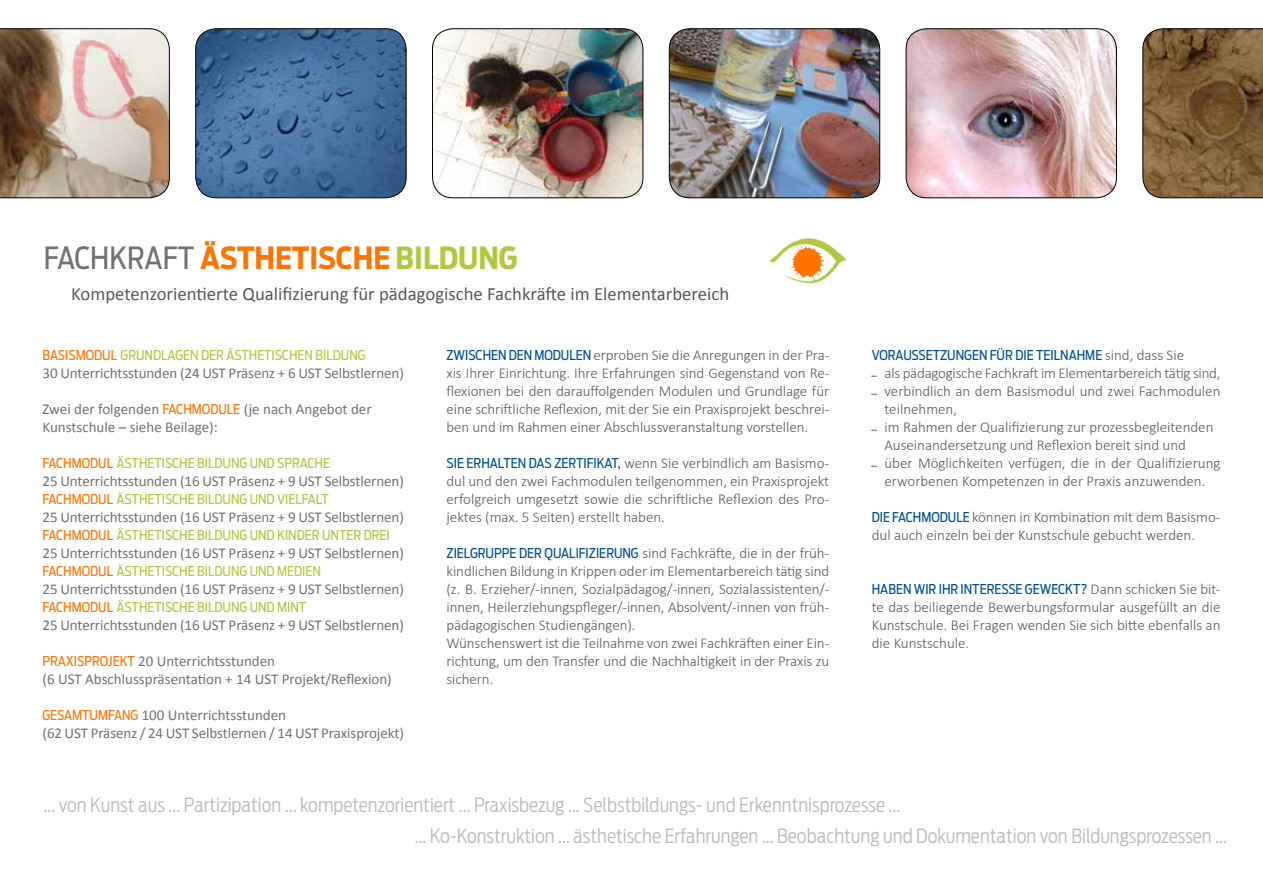
<style>
.page{position:relative;width:1263px;height:893px;background:#fff}
.page>*{position:absolute;margin:0;border:0;box-sizing:border-box;transform-origin:0 0}
.t1{font:700 30.45px "Antenna Cond";color:#fd7400}
.t2{font:300 19.5px/31.5px "Antenna Cond";color:#b9bbbc}
.t3{font:18.75px "Calibri";color:#58585a}
.t4{font:300 15px/18px "Calibri";letter-spacing:-.005em;color:#58585a;text-align:justify}
.t5{font:15px/18px "Calibri";letter-spacing:-.005em;color:#707172}
.t6{font:13.5px "Antenna Cond";color:#b4c63e}
.t7{font:13.5px "Antenna Cond";color:#004e8f}
.s1{font-weight:400;color:#707172}
.s2{color:#b4c63e}
.s3{color:#fd7400}
.s4{font-family:"Antenna Cond";font-size:13.5px;color:#fd7400}
.s5{font-family:"Antenna Cond";font-weight:400;font-size:13.5px;color:#004e8f}
.s6{font-family:"Calibri";font-weight:300;font-size:15px;color:#58585a}
</style>
<div class="page">
<svg style="left:770px;top:238px;width:76px;height:45px"></svg>
<img style="left:0;top:28px;width:170px;height:170px">
<img style="left:906px;top:29px;width:210px;height:169px">
<div style="left:906px;top:28px;width:211px;height:170px;border:1px solid #000;border-radius:21px"></div>
<img style="left:669px;top:29px;width:211px;height:169px">
<div style="left:669px;top:28px;width:211px;height:170px;border:1px solid #000;border-radius:21px"></div>
<img style="left:196px;top:29px;width:210px;height:169px">
<div style="left:195px;top:28px;width:212px;height:170px;border:1px solid #000;border-radius:21px"></div>
<svg style="left:1142px;top:28px;width:121px;height:170px;background:#7a5c37"></svg>
<img style="left:432px;top:29px;width:211px;height:169px">
<div style="left:432px;top:28px;width:211px;height:170px;border:1px solid #000;border-radius:21px"></div>
<h1 class="t1" style="left:44px;top:240px;width:475px"><span class="s1">FACHKRAFT</span> ÄSTHETISCHE <span class="s2">BILDUNG</span></h1>
<p class="t3" style="left:71px;top:282px;width:660px">Kompetenzorientierte Qualifizierung für pädagogische Fachkräfte im Elementarbereich</p>
<p class="t6" style="left:43px;top:347px;width:325px"><span class="s3">BASISMODUL</span> GRUNDLAGEN DER ÄSTHETISCHEN BILDUNG</p>
<p class="t5" style="left:43px;top:363px;width:363px">30 Unterrichtsstunden (24 UST Präsenz + 6 UST Selbstlernen)</p>
<p class="t5" style="left:43px;top:399px;width:331px">Zwei der folgenden <span class="s4">FACHMODULE</span> (je nach Angebot der<br>Kunstschule – siehe Beilage):</p>
<p class="t6" style="left:43px;top:455px;width:289px"><span class="s3">FACHMODUL</span> ÄSTHETISCHE BILDUNG UND SPRACHE</p>
<p class="t5" style="left:43px;top:471px;width:363px">25 Unterrichtsstunden (16 UST Präsenz + 9 UST Selbstlernen)</p>
<p class="t6" style="left:43px;top:491px;width:288px"><span class="s3">FACHMODUL</span> ÄSTHETISCHE BILDUNG UND VIELFALT</p>
<p class="t5" style="left:43px;top:507px;width:363px">25 Unterrichtsstunden (16 UST Präsenz + 9 UST Selbstlernen)</p>
<p class="t6" style="left:43px;top:527px;width:349px"><span class="s3">FACHMODUL</span> ÄSTHETISCHE BILDUNG UND KINDER UNTER DREI</p>
<p class="t5" style="left:43px;top:543px;width:363px">25 Unterrichtsstunden (16 UST Präsenz + 9 UST Selbstlernen)</p>
<p class="t6" style="left:43px;top:563px;width:280px"><span class="s3">FACHMODUL</span> ÄSTHETISCHE BILDUNG UND MEDIEN</p>
<p class="t5" style="left:43px;top:579px;width:363px">25 Unterrichtsstunden (16 UST Präsenz + 9 UST Selbstlernen)</p>
<p class="t6" style="left:43px;top:599px;width:265px"><span class="s3">FACHMODUL</span> ÄSTHETISCHE BILDUNG UND MINT</p>
<p class="t5" style="left:43px;top:615px;width:363px">25 Unterrichtsstunden (16 UST Präsenz + 9 UST Selbstlernen)</p>
<p class="t5" style="left:43px;top:651px;width:351px"><span class="s4">PRAXISPROJEKT</span> 20 Unterrichtsstunden<br>(6 UST Abschlusspräsentation + 14 UST Projekt/Reflexion)</p>
<p class="t5" style="left:43px;top:705px;width:363px"><span class="s4">GESAMTUMFANG</span> 100 Unterrichtsstunden<br>(62 UST Präsenz / 24 UST Selbstlernen / 14 UST Praxisprojekt)</p>
<p class="t4" style="left:446px;top:346px;width:384px"><span class="s5">ZWISCHEN DEN MODULEN</span> erproben Sie die Anregungen in der Pra&shy;xis Ihrer Einrichtung. Ihre Erfahrungen sind Gegenstand von Re&shy;flexionen bei den darauffolgenden Modulen und Grundlage für eine schriftliche Reflexion, mit der Sie ein Praxisprojekt beschrei&shy;ben und im Rahmen einer Abschlussveranstaltung vorstellen.</p>
<p class="t4" style="left:446px;top:454px;width:384px"><span class="s5">SIE ERHALTEN DAS ZERTIFIKAT,</span> wenn Sie verbindlich am Basismo&shy;dul und den zwei Fachmodulen teilgenommen, ein Praxisprojekt erfolgreich umgesetzt sowie die schriftliche Reflexion des Pro&shy;jektes (max. 5 Seiten) erstellt haben.</p>
<p class="t4" style="left:446px;top:544px;width:384px;text-align:left"><span class="s5">ZIELGRUPPE DER QUALIFIZIERUNG</span> sind Fachkräfte, die in der früh&shy;kindlichen Bildung in Krippen oder im Elementarbereich tätig sind (z. B. Erzieher/-innen, Sozialpädagog/-innen, Sozialassistenten/- innen, Heilerziehungspfleger/-innen, Absolvent/-innen von früh&shy;pädagogischen Studiengängen).<br>Wünschenswert ist die Teilnahme von zwei Fachkräften einer Ein&shy;richtung, um den Transfer und die Nachhaltigkeit in der Praxis zu sichern.</p>
<p class="t7" style="left:872px;top:347px;width:314px">VORAUSSETZUNGEN FÜR DIE TEILNAHME <span class="s6">sind, dass Sie</span></p>
<p class="t4" style="left:872px;top:364px;width:350px"><sup>_</sup> als pädagogische Fachkraft im Elementarbereich tätig sind,</p>
<p class="t4" style="left:872px;top:382px;width:350px"><sup>_</sup> verbindlich an dem Basismodul und zwei Fachmodulen</p>
<p class="t4" style="left:884px;top:400px;width:74px">teilnehmen,</p>
<p class="t4" style="left:872px;top:418px;width:343px"><sup>_</sup> im Rahmen der Qualifizierung zur prozessbegleitenden</p>
<p class="t4" style="left:884px;top:436px;width:303px">Auseinandersetzung und Reflexion bereit sind und</p>
<p class="t4" style="left:872px;top:454px;width:350px"><sup>_</sup> über Möglichkeiten verfügen, die in der Qualifizierung</p>
<p class="t4" style="left:884px;top:472px;width:322px">erworbenen Kompetenzen in der Praxis anzuwenden.</p>
<p class="t4" style="left:872px;top:508px;width:350px"><span class="s5">DIE FACHMODULE</span> können in Kombination mit dem Basismo&shy;dul auch einzeln bei der Kunstschule gebucht werden.</p>
<p class="t7" style="left:872px;top:581px;width:350px">HABEN WIR IHR INTERESSE GEWECKT? <span class="s6">Dann schicken Sie bit-</span></p>
<p class="t4" style="left:872px;top:598px;width:350px">te das beiliegende Bewerbungsformular ausgefüllt an die Kunstschule. Bei Fragen wenden Sie sich bitte ebenfalls an die Kunstschule.</p>
<p class="t2" style="left:415px;top:789px;width:814px;text-indent:-371px">... von Kunst aus ... Partizipation ... kompetenzorientiert ... Praxisbezug ... Selbstbildungs- und Erkenntnisprozesse ...<br>... Ko-Konstruktion ... ästhetische Erfahrungen ... Beobachtung und Dokumentation von Bildungsprozessen ...</p>
</div>
